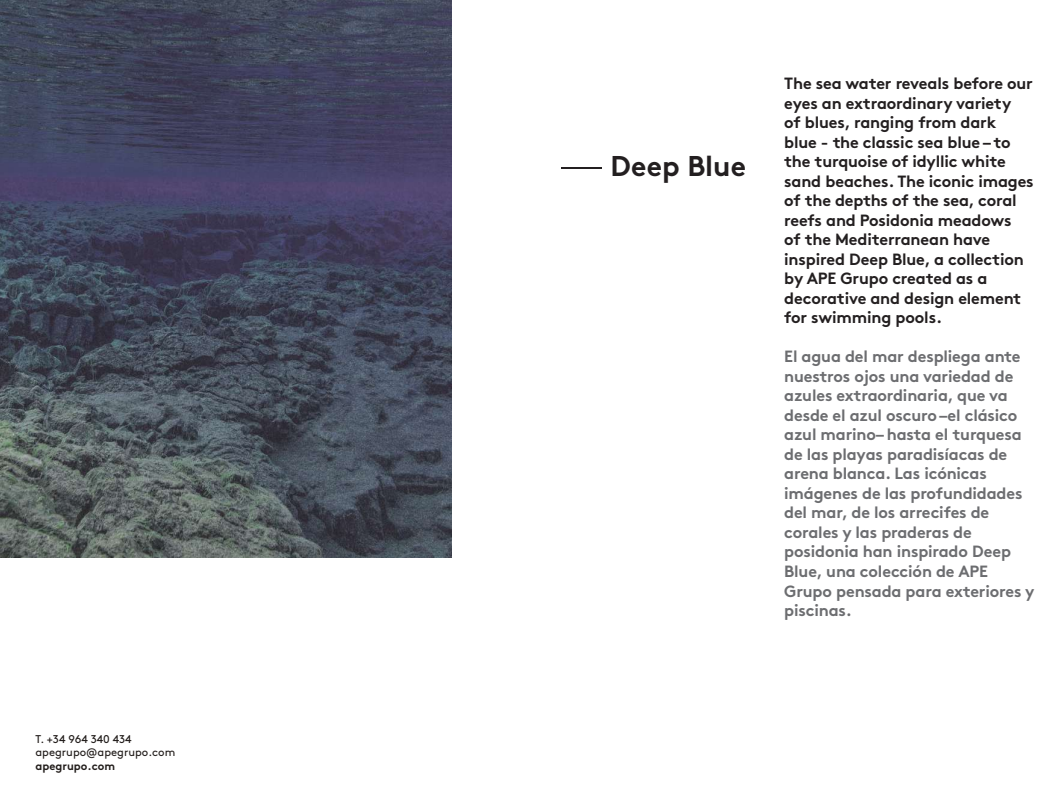
<style>
.page{position:relative;width:1063px;height:798px;background:#fff}
.page>*{position:absolute;margin:0;border:0;box-sizing:border-box;transform-origin:0 0}
.t1{font:700 28.62px "Brown Std";color:#231f20}
.t2{font:700 16.25px/19.5px "Brown Std";letter-spacing:-.01em;color:#6c6d70}
.t3{font:700 16.25px/19.5px "Brown Std";letter-spacing:-.01em;color:#231f20}
.t4{font:11.25px/13.5px "Brown Std";color:#221d1b}
.t5{font:700 11.25px "Brown Std";color:#221d1b}
.s1{font-weight:300}
</style>
<div class="page">
<img style="left:0;top:0;width:451px;height:557px">
<p class="t4" style="left:35px;top:731px;width:141px">T. +34 964 340 434 apegrupo@apegrupo.com</p>
<p class="t5" style="left:35px;top:758px;width:81px">apegrupo.com</p>
<h1 class="t1" style="left:560px;top:149px;width:188px"><span class="s1">—</span> Deep Blue</h1>
<p class="t3" style="left:784px;top:73px;width:251px">The sea water reveals before our eyes an extraordinary variety<br>of blues, ranging from dark<br>blue - the classic sea blue – to the turquoise of idyllic white sand beaches. The iconic images of the depths of the sea, coral reefs and Posidonia meadows<br>of the Mediterranean have inspired Deep Blue, a collection by APE Grupo created as a decorative and design element for swimming pools.</p>
<p class="t2" style="left:784px;top:346px;width:252px">El agua del mar despliega ante nuestros ojos una variedad de azules extraordinaria, que va desde el azul oscuro –el clásico azul marino– hasta el turquesa de las playas paradisíacas de arena blanca. Las icónicas imágenes de las profundidades del mar, de los arrecifes de corales y las praderas de posidonia han inspirado Deep<br>Blue, una colección de APE<br>Grupo pensada para exteriores y piscinas.</p>
</div>
